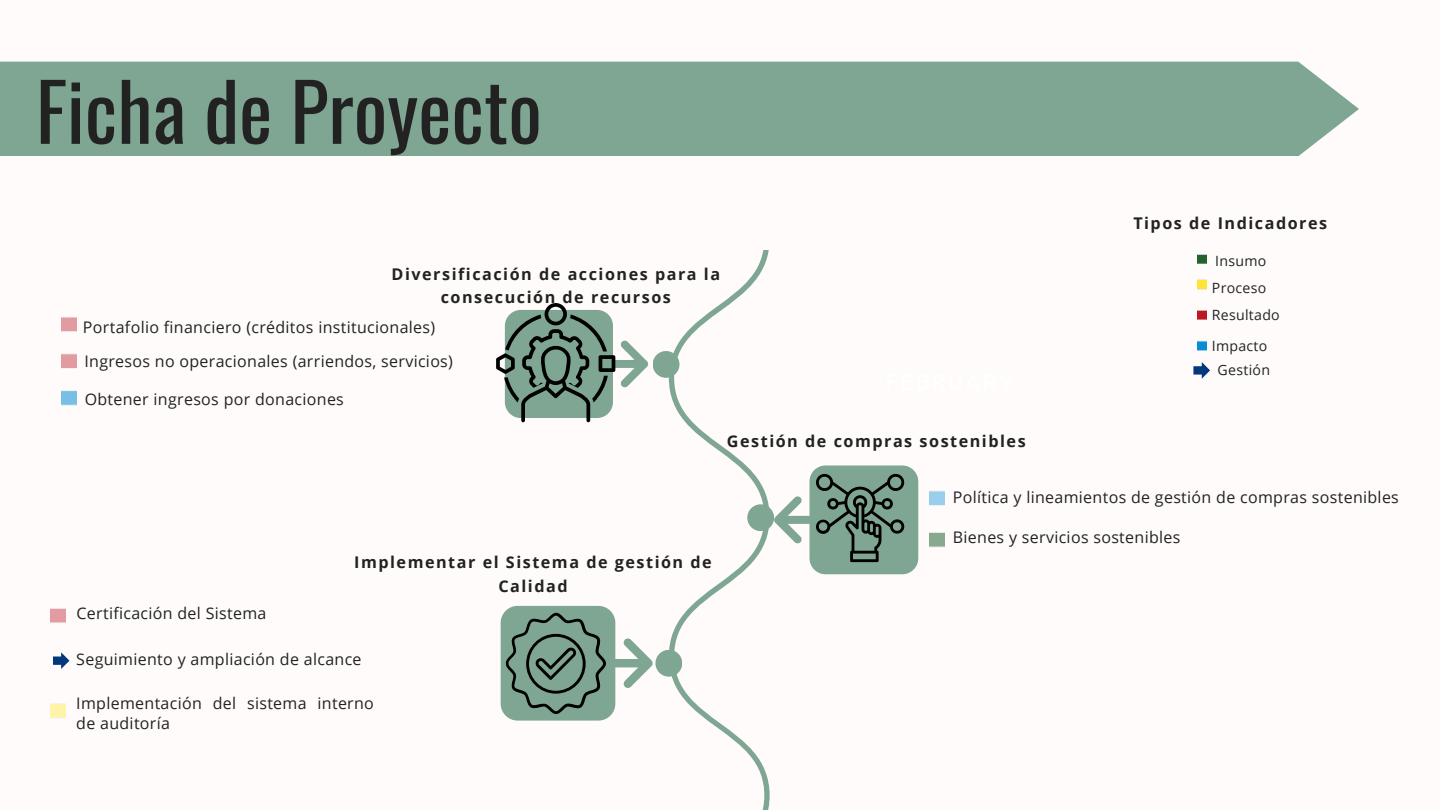
<style>
.page{position:relative;width:1440px;height:810px;background:#fffbfb}
.page>*{position:absolute;margin:0;border:0;box-sizing:border-box;transform-origin:0 0}
.t1{font:79px "Oswald";color:#222}
.t2{font:700 16.2px/23.2px "Open Sans";letter-spacing:.095em;color:#222;text-align:center}
.t3{font:16px/33.6px "Open Sans";letter-spacing:.02em;color:#222}
.t4{font:14.1px/27.2px "Open Sans";letter-spacing:.02em;color:#222}
</style>
<div class="page">
<svg style="left:669px;top:250px;width:100px;height:560px"></svg>
<div style="left:653px;top:351px;width:26px;height:27px;background:#7ea692;border-radius:50%"></div>
<div style="left:747px;top:504px;width:27px;height:27px;background:#7ea692;border-radius:50%"></div>
<div style="left:655px;top:650px;width:27px;height:27px;background:#7ea692;border-radius:50%"></div>
<svg style="left:496px;top:303px;width:152px;height:119px"></svg>
<svg style="left:50px;top:608px;width:15px;height:15px"></svg>
<svg style="left:774px;top:465px;width:144px;height:109px"></svg>
<svg style="left:930px;top:491px;width:15px;height:15px"></svg>
<svg style="left:1197px;top:254px;width:10px;height:10px"></svg>
<svg style="left:1197px;top:279px;width:10px;height:10px"></svg>
<svg style="left:1197px;top:310px;width:10px;height:10px"></svg>
<svg style="left:62px;top:317px;width:15px;height:15px"></svg>
<svg style="left:62px;top:354px;width:15px;height:14px"></svg>
<svg style="left:62px;top:390px;width:15px;height:15px"></svg>
<svg style="left:50px;top:704px;width:15px;height:14px"></svg>
<svg style="left:930px;top:532px;width:15px;height:15px"></svg>
<svg style="left:501px;top:606px;width:152px;height:115px"></svg>
<svg style="left:1197px;top:341px;width:10px;height:10px"></svg>
<svg style="left:1193px;top:362px;width:17px;height:17px"></svg>
<svg style="left:53px;top:652px;width:16px;height:17px"></svg>
<div style="left:0;top:62px;width:1359px;height:94px;background:#7ea692"></div>
<h1 class="t1" style="left:36px;top:50px;width:508px">Ficha de Proyecto</h1>
<p class="t2" style="left:392px;top:262px;width:330px">Diversificación de acciones para la consecución de recursos</p>
<p class="t3" style="left:83px;top:310px;width:372px">Portafolio financiero (créditos institucionales)<br>Ingresos no operacionales (arriendos, servicios)</p>
<p class="t3" style="left:85px;top:382px;width:261px">Obtener ingresos por donaciones</p>
<p class="t2" style="left:727px;top:429px;width:300px">Gestión de compras sostenibles</p>
<p class="t2" style="left:1133px;top:211px;width:195px">Tipos de Indicadores</p>
<p class="t4" style="left:1212px;top:247px;width:69px">Insumo<br>Proceso<br>Resultado</p>
<p class="t4" style="left:1212px;top:333px;width:60px;line-height:24.5px;text-align:center">Impacto<br>Gestión</p>
<p class="t3" style="left:76px;top:596px;width:192px">Certificación del Sistema</p>
<p class="t2" style="left:354px;top:550px;width:359px">Implementar el Sistema de gestión de<br>Calidad</p>
<p class="t3" style="left:76px;top:642px;width:287px">Seguimiento y ampliación de alcance</p>
<p class="t3" style="left:76px;top:692px;width:299px;line-height:20.2px">Implementación del sistema interno de auditoría</p>
<p class="t3" style="left:953px;top:480px;width:448px">Política y lineamientos de gestión de compras sostenibles</p>
<p class="t3" style="left:953px;top:520px;width:229px">Bienes y servicios sostenibles</p>
</div>
